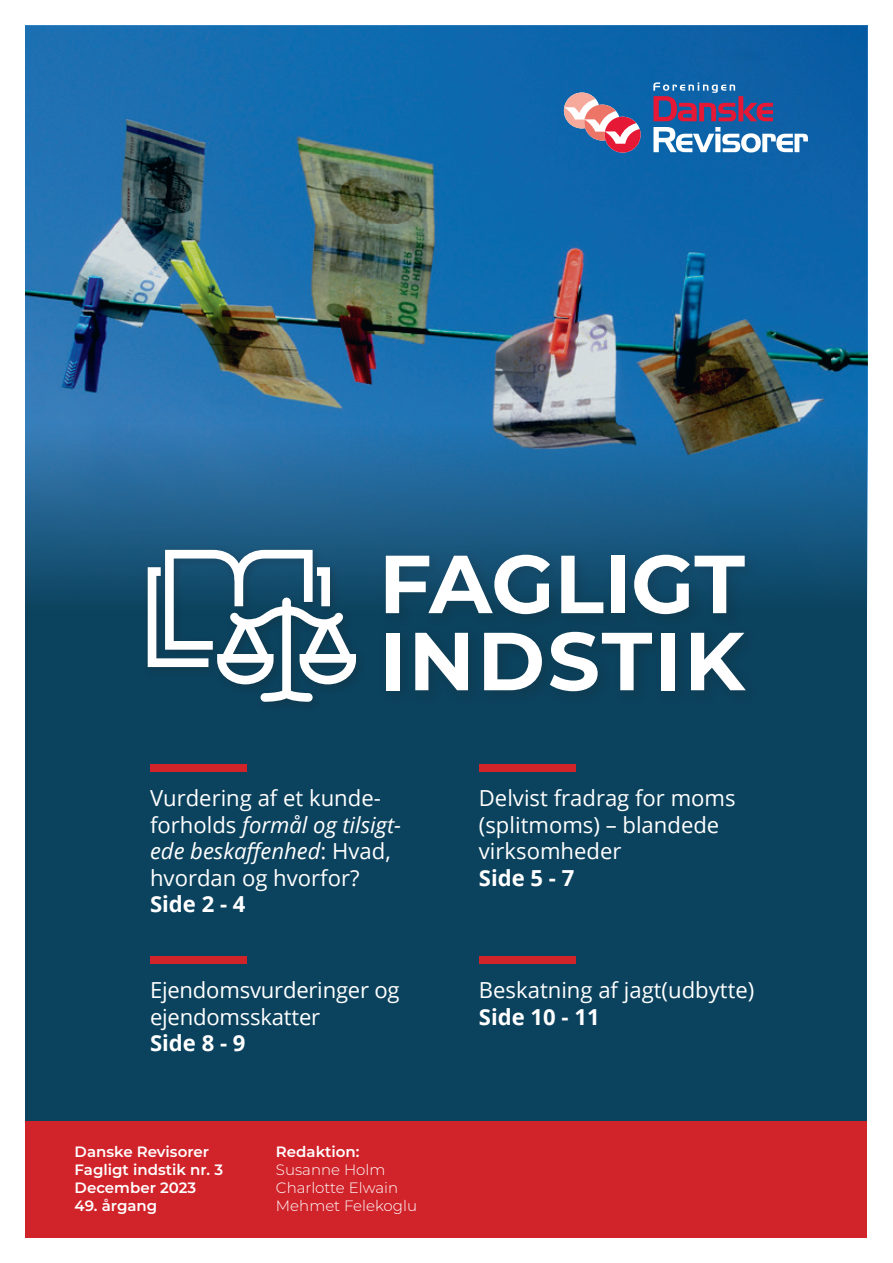
<style>
.page{position:relative;width:893px;height:1263px;background:#fff}
.page>*{position:absolute;margin:0;border:0;box-sizing:border-box;transform-origin:0 0}
.t1{font:700 82.05px/77.1px "Montserrat";letter-spacing:.01em;color:#fff}
.t2{font:22.05px/26.5px "Open Sans";color:#fff}
.t3{font:700 22.05px "Open Sans";color:#fff}
.t4{font:600 15px/18px "Montserrat";color:#fff}
.t5{font:300 15px/18px "Montserrat";color:#fff}
.s1{font-style:italic}
</style>
<div class="page">
<div style="left:26px;top:26px;width:841px;height:1211px;background:#0b425d"></div>
<img style="left:26px;top:25px;width:841px;height:568px">
<div style="left:26px;top:1120px;width:841px;height:117px;background:#d1232a"></div>
<div style="left:379px;top:548px;width:381px;height:158px;background:#231f20;opacity:.2"></div>
<div style="left:143px;top:545px;width:224px;height:168px;background:#231f20;opacity:.25"></div>
<svg style="left:148px;top:550px;width:208px;height:152px"></svg>
<div style="left:150px;top:764px;width:96px;height:8px;background:#d1232a"></div>
<div style="left:479px;top:956px;width:96px;height:8px;background:#d1232a"></div>
<div style="left:150px;top:956px;width:96px;height:8px;background:#d1232a"></div>
<div style="left:479px;top:764px;width:96px;height:8px;background:#d1232a"></div>
<svg style="left:564px;top:93px;width:77px;height:60px;background:#8d7d9d"></svg>
<svg style="left:653px;top:127px;width:155px;height:25px;background:#7aa8cf"></svg>
<svg style="left:653px;top:82px;width:120px;height:39px;background:#5a5288"></svg>
<h1 class="t1" style="left:379px;top:546px;width:367px">FAGLIGT<br>INDSTIK</h1>
<p class="t2" style="left:150px;top:787px;width:252px">Vurdering af et kunde&shy;forholds <span class="s1">formål og tilsigt&shy;ede beskaffenhed</span>: Hvad, hvordan og hvorfor?</p>
<p class="t3" style="left:150px;top:895px;width:97px">Side 2 - 4</p>
<p class="t2" style="left:150px;top:978px;width:251px">Ejendomsvurderinger og ejendomsskatter</p>
<p class="t3" style="left:150px;top:1034px;width:97px">Side 8 - 9</p>
<p class="t4" style="left:75px;top:1144px;width:150px">Danske Revisorer<br>Fagligt indstik nr. 3<br>December 2023</p>
<p class="t4" style="left:75px;top:1198px;width:84px">49. årgang</p>
<p class="t4" style="left:276px;top:1144px;width:85px">Redaktion:</p>
<p class="t5" style="left:276px;top:1162px;width:143px">Susanne Holm<br>Charlotte Elwain<br>Mehmet Felekoglu</p>
<p class="t2" style="left:479px;top:787px;width:258px">Delvist fradrag for moms (splitmoms) – blandede virksomheder</p>
<p class="t3" style="left:479px;top:869px;width:97px">Side 5 - 7</p>
<p class="t2" style="left:479px;top:978px;width:277px">Beskatning af jagt(udbytte)</p>
<p class="t3" style="left:479px;top:1008px;width:122px">Side 10 - 11</p>
</div>
